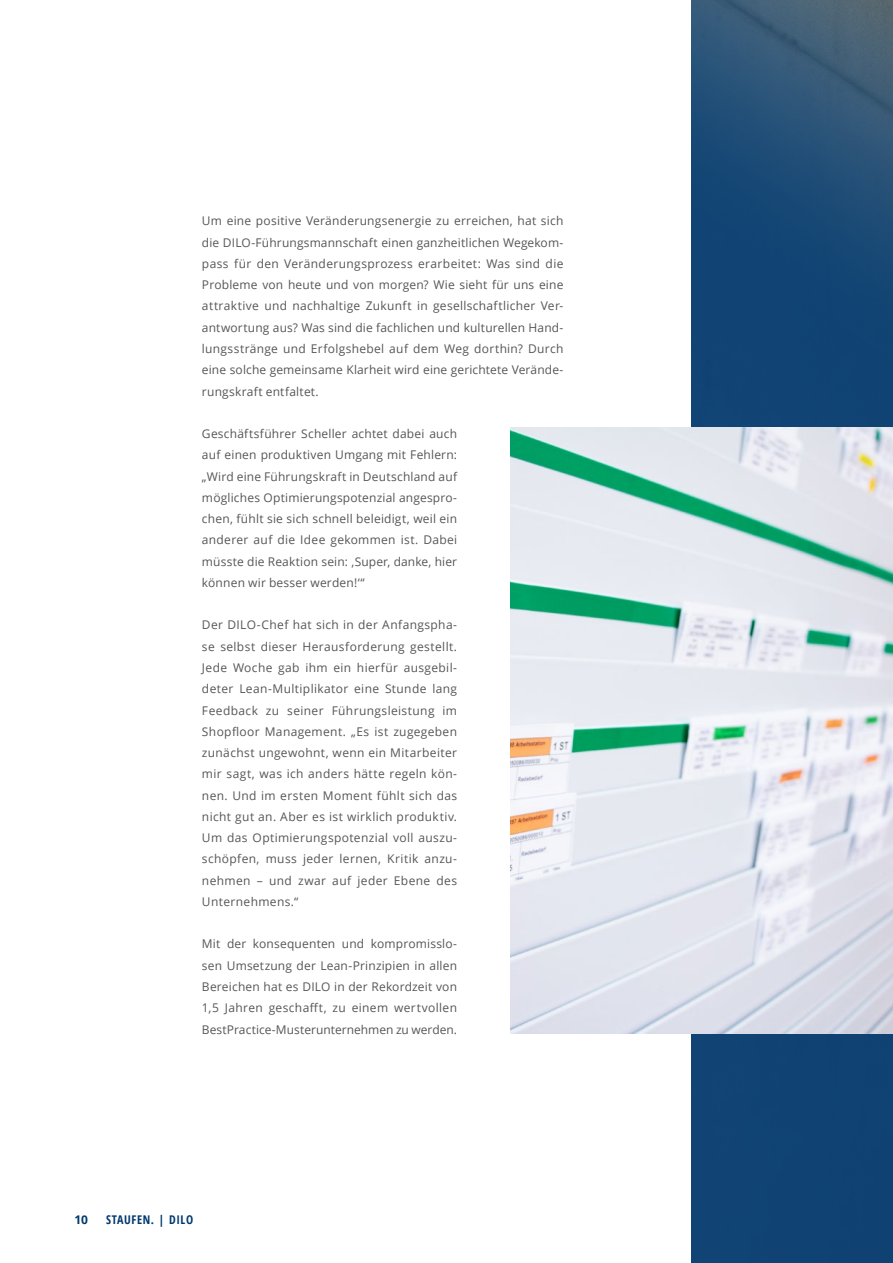
<style>
.page{position:relative;width:893px;height:1263px;background:#fff}
.page>*{position:absolute;margin:0;border:0;box-sizing:border-box;transform-origin:0 0}
.t1{font:12px/21.3px "Open Sans";letter-spacing:.015em;color:#565656;text-align:justify}
.t2{font:700 12px "Open Sans Condensed";letter-spacing:.05em;color:#00396f}
.t3{font:700 12px "Open Sans";color:#00396f}
.s1{font-family:"Open Sans"}
</style>
<div class="page">
<svg style="left:691px;top:0;width:202px;height:1263px;background:#1a4974"></svg>
<img style="left:510px;top:427px;width:383px;height:606px">
<p class="t1" style="left:202px;top:210px;width:363px">Um eine positive Veränderungsenergie zu erreichen, hat sich die DILO-Führungsmannschaft einen ganzheitlichen Wegekom&shy;pass für den Veränderungsprozess erarbeitet: Was sind die Probleme von heute und von morgen? Wie sieht für uns eine attraktive und nachhaltige Zukunft in gesellschaftlicher Ver&shy;antwortung aus? Was sind die fachlichen und kulturellen Hand&shy;lungsstränge und Erfolgshebel auf dem Weg dorthin? Durch eine solche gemeinsame Klarheit wird eine gerichtete Verände&shy;rungskraft entfaltet.</p>
<p class="t1" style="left:202px;top:423px;width:257px">Geschäftsführer Scheller achtet dabei auch auf einen produktiven Umgang mit Fehlern: „Wird eine Führungskraft in Deutschland auf mögliches Optimierungspotenzial angespro&shy;chen, fühlt sie sich schnell beleidigt, weil ein anderer auf die Idee gekommen ist. Dabei müsste die Reaktion sein: ‚Super, danke, hier können wir besser werden!‘“</p>
<p class="t1" style="left:202px;top:614px;width:257px">Der DILO-Chef hat sich in der Anfangspha&shy;se selbst dieser Herausforderung gestellt.<br>Jede Woche gab ihm ein hierfür ausgebil&shy;deter Lean-Multiplikator eine Stunde lang Feedback zu seiner Führungsleistung im Shopfloor Management. „Es ist zugegeben zunächst ungewohnt, wenn ein Mitarbeiter mir sagt, was ich anders hätte regeln kön&shy;nen. Und im ersten Moment fühlt sich das nicht gut an. Aber es ist wirklich produktiv.<br>Um das Optimierungspotenzial voll auszu&shy;schöpfen, muss jeder lernen, Kritik anzu&shy;nehmen – und zwar auf jeder Ebene des Unternehmens.“</p>
<p class="t1" style="left:202px;top:933px;width:257px">Mit der konsequenten und kompromisslo&shy;sen Umsetzung der Lean-Prinzipien in allen Bereichen hat es DILO in der Rekordzeit von 1,5 Jahren geschafft, zu einem wertvollen BestPractice-Musterunternehmen zu werden.</p>
<p class="t3" style="left:74px;top:1211px;width:15px">10</p>
<p class="t2" style="left:106px;top:1212px;width:88px">STAUFEN. <span class="s1">|</span> DILO</p>
</div>
